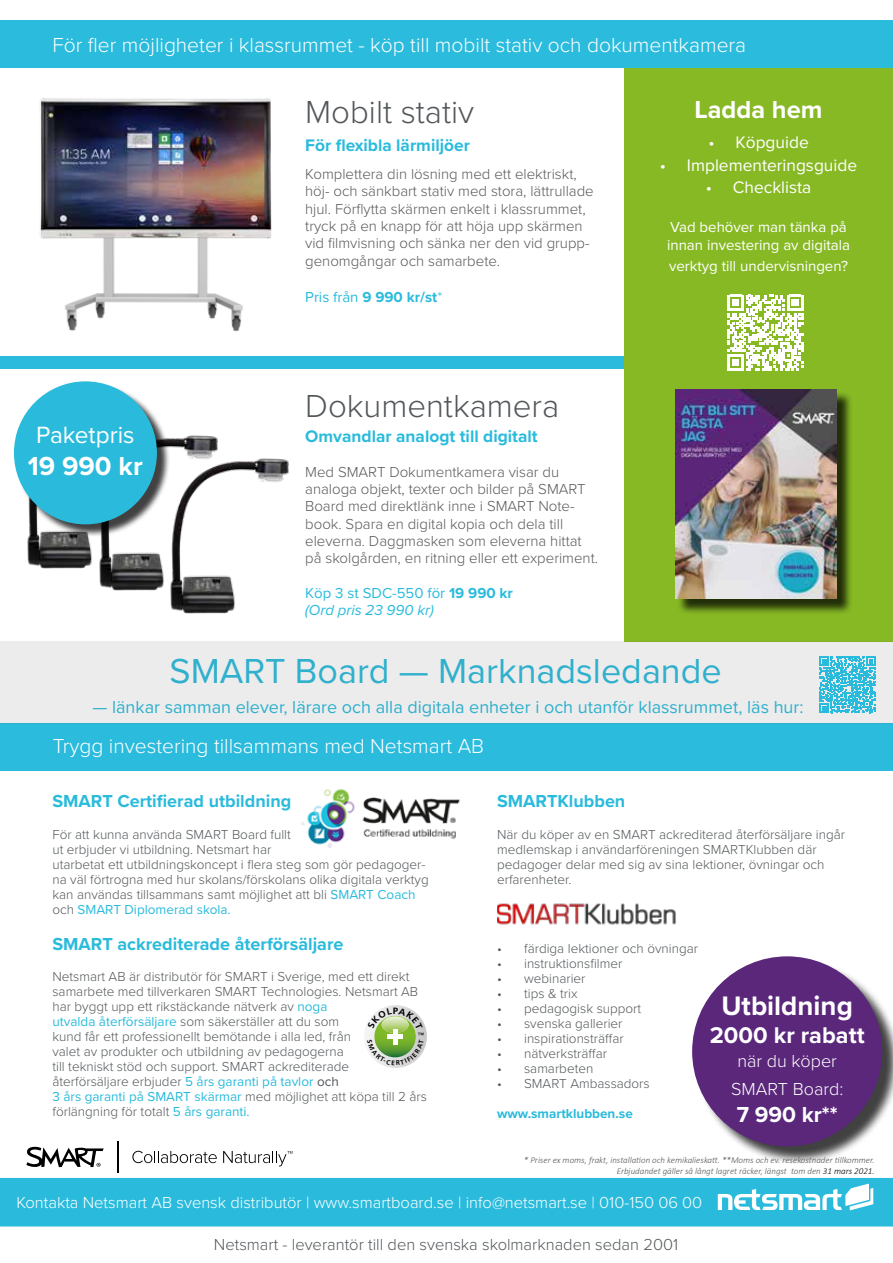
<style>
.page{position:relative;width:893px;height:1263px;background:#fff}
.page>*{position:absolute;margin:0;border:0;box-sizing:border-box;transform-origin:0 0}
.t1{font:36px "Proxima Nova";color:#2abbdc}
.t2{font:300 33px "Proxima Nova";color:#53575a}
.t3{font:700 27.75px "Proxima Nova";color:#fff}
.t4{font:700 27px "Proxima Nova";color:#fff}
.t5{font:700 25.5px "Proxima Nova";color:#fff}
.t6{font:24.45px "Proxima Nova";color:#fff}
.t7{font:700 23.55px "Proxima Nova";color:#fff}
.t8{font:700 22.5px "Proxima Nova";color:#fff}
.t9{font:300 21px "Proxima Nova";color:#fff}
.t10{font:18px "Proxima Nova";color:#2abbdc}
.t11{font:700 18px "Proxima Nova";color:#2abbdc}
.t12{font:300 18px/28.2px "Proxima Nova";color:#fff;text-align:center}
.t13{font:700 17.4px "Proxima Nova";color:#2abbdc}
.t14{font:17.4px "Proxima Nova";color:#fff}
.t15{font:300 16.5px "Proxima Nova";color:#fff}
.t16{font:300 16.5px "Proxima Nova";color:#53575a}
.t17{font:300 15px/17.4px "Proxima Nova";color:#5b585b}
.t18{font:15px/18px "Proxima Nova";color:#fff}
.t19{font:15px/17.4px "Proxima Nova";color:#2abbdc}
.t20{font:700 15px "Proxima Nova";color:#2abbdc}
.t21{font:300 13.5px/15px "Proxima Nova";color:#53575a}
.t22{font:700 13.5px "Proxima Nova";color:#2abbdc}
.t23{font:italic 300 9px/10.8px "Calibri";color:#53575a;text-align:right}
.t24{font:6.15px "Frutiger";color:#000}
.s1{font-weight:400}
.s2{font-weight:300}
.s3{font-weight:700}
.s4{font-style:italic}
.s5{font-weight:400;color:#2abbdc}
.s6{color:#000}
</style>
<div class="page">
<div style="left:0;top:356px;width:643px;height:13px;background:#2abbdd"></div>
<div style="left:624px;top:68px;width:269px;height:574px;background:#87b925"></div>
<div style="left:695px;top:959px;width:198px;height:206px;background:#000;opacity:.75"></div>
<div style="left:693px;top:957px;width:188px;height:188px;background:#5a277a;border-radius:50%"></div>
<div style="left:0;top:723px;width:893px;height:47px;background:#2abbdd"></div>
<img style="left:497px;top:903px;width:179px;height:22px">
<img style="left:301px;top:789px;width:159px;height:59px">
<svg style="left:132px;top:1151px;width:85px;height:12px"></svg>
<hr style="left:117px;top:1141px;width:1px;height:32px;background:#000">
<svg style="left:26px;top:1146px;width:78px;height:22px"></svg>
<svg style="left:223px;top:1151px;width:69px;height:15px"></svg>
<div style="left:0;top:21px;width:893px;height:47px;background:#2abbdd"></div>
<div style="left:0;top:1178px;width:893px;height:48px;background:#2abbdc"></div>
<img style="left:64px;top:250px;width:179px;height:82px">
<img style="left:40px;top:98px;width:232px;height:152px">
<div style="left:677px;top:391px;width:176px;height:223px;background:#000;opacity:.75"></div>
<img style="left:675px;top:389px;width:162px;height:209px">
<svg style="left:728px;top:295px;width:75px;height:75px"></svg>
<div style="left:0;top:641px;width:893px;height:83px;background:#ececec"></div>
<svg style="left:819px;top:656px;width:57px;height:57px"></svg>
<img style="left:13px;top:436px;width:72px;height:133px">
<img style="left:85px;top:537px;width:70px;height:54px">
<img style="left:155px;top:435px;width:134px;height:179px">
<div style="left:16px;top:383px;width:154px;height:154px;background:#000;opacity:.75"></div>
<div style="left:14px;top:381px;width:143px;height:143px;background:#2abbdc;border-radius:50%"></div>
<svg style="left:366px;top:1005px;width:61px;height:63px"></svg>
<h3 class="t9" style="left:52px;top:29px;width:695px">För fler möjligheter i klassrummet - köp till mobilt stativ och dokumentkamera</h3>
<h3 class="t6" style="left:36px;top:417px;width:100px">Paketpris</h3>
<h3 class="t4" style="left:28px;top:446px;width:117px">19 990 kr</h3>
<h2 class="t2" style="left:305px;top:87px;width:170px">Mobilt stativ</h2>
<p class="t13" style="left:305px;top:132px;width:166px">För flexibla lärmiljöer</p>
<p class="t17" style="left:305px;top:164px;width:290px">Komplettera din lösning med ett elektriskt, höj- och sänkbart stativ med stora, lättrullade hjul. Förflytta skärmen enkelt i klassrummet, tryck på en knapp för att höja upp skärmen vid filmvisning och sänka ner den vid grupp&shy;genomgångar och samarbete.</p>
<p class="t20" style="left:305px;top:285px;width:139px"><span class="s1">Pris från</span> 9 990 kr/st<span class="s2">*</span></p>
<h2 class="t2" style="left:305px;top:381px;width:256px">Dokumentkamera</h2>
<p class="t13" style="left:305px;top:423px;width:234px">Omvandlar analogt till digitalt</p>
<p class="t17" style="left:305px;top:462px;width:294px">Med SMART Dokumentkamera visar du analoga objekt, texter och bilder på SMART Board med direktlänk inne i SMART Note&shy;book. Spara en digital kopia och dela till eleverna. Daggmasken som eleverna hittat på skolgården, en ritning eller ett experiment.</p>
<p class="t19" style="left:305px;top:584px;width:209px">Köp 3 st SDC-550 för <span class="s3">19 990 kr </span><span class="s4">(Ord pris 23 990 kr)</span></p>
<h3 class="t5" style="left:695px;top:91px;width:129px">Ladda hem</h3>
<p class="t14" style="left:708px;top:130px;width:102px">• Köpguide</p>
<p class="t14" style="left:660px;top:152px;width:199px">• Implementeringsguide</p>
<p class="t14" style="left:706px;top:175px;width:107px">• Checklista</p>
<p class="t18" style="left:667px;top:218px;width:184px">Vad behöver man tänka på innan investering av digitala</p>
<p class="t18" style="left:669px;top:256px;width:180px">verktyg till undervisningen?</p>
<h1 class="t1" style="left:170px;top:644px;width:554px">SMART Board — Marknadsledande</h1>
<h3 class="t10" style="left:92px;top:693px;width:713px">— länkar samman elever, lärare och alla digitala enheter i och utanför klassrummet, läs hur:</h3>
<h3 class="t9" style="left:53px;top:730px;width:433px">Trygg investering tillsammans med Netsmart AB</h3>
<h3 class="t11" style="left:52px;top:788px;width:240px">SMART Certifierad utbildning</h3>
<p class="t21" style="left:52px;top:826px;width:378px">För att kunna använda SMART Board fullt<br>ut erbjuder vi utbildning. Netsmart har<br>utarbetat ett utbildningskoncept i flera steg som gör pedagoger&shy;na väl förtrogna med hur skolans/förskolans olika digitala verktyg kan användas tillsammans samt möjlighet att bli <span class="s5">SMART Coach </span>och <span class="s5">SMART Diplomerad skola.</span></p>
<h3 class="t11" style="left:52px;top:931px;width:292px">SMART ackrediterade återförsäljare</h3>
<p class="t21" style="left:52px;top:969px;width:376px">Netsmart AB är distributör för SMART i Sverige, med ett direkt samarbete med tillverkaren SMART Technologies. Netsmart AB har byggt upp ett rikstäckande nätverk av <span class="s5">noga<br>utvalda återförsäljare</span> som säkerställer att du som<br>kund får ett professionellt bemötande i alla led, från<br>valet av produkter och utbildning av pedagogerna<br>till tekniskt stöd och support. SMART ackrediterade återförsäljare erbjuder <span class="s5">5 års garanti på tavlor</span> <span class="s1">och<br></span><span class="s5">3 års garanti på SMART skärmar</span> med möjlighet att köpa till 2 års förlängning för totalt <span class="s5">5 års garanti.</span></p>
<p class="t24" style="left:418px;top:1031px;width:8px">™</p>
<h3 class="t11" style="left:497px;top:788px;width:130px">SMARTKlubben</h3>
<p class="t21" style="left:497px;top:826px;width:349px">När du köper av en SMART ackrediterad återförsäljare ingår medlemskap i användarföreningen SMARTKlubben där pedagoger delar med sig av sina lektioner, övningar och erfarenheter.</p>
<p class="t21" style="left:497px;top:940px;width:202px">• färdiga lektioner och övningar</p>
<p class="t21" style="left:497px;top:955px;width:127px">• instruktionsfilmer</p>
<p class="t21" style="left:497px;top:970px;width:90px">• webinarier</p>
<p class="t21" style="left:497px;top:985px;width:82px">• tips &amp; trix</p>
<p class="t21" style="left:497px;top:1000px;width:146px">• pedagogisk support</p>
<p class="t21" style="left:497px;top:1015px;width:127px">• svenska gallerier</p>
<p class="t21" style="left:497px;top:1030px;width:128px">• inspirationsträffar</p>
<p class="t21" style="left:497px;top:1045px;width:111px">• nätverksträffar</p>
<p class="t21" style="left:497px;top:1060px;width:98px">• samarbeten</p>
<p class="t21" style="left:497px;top:1075px;width:154px">• SMART Ambassadors</p>
<p class="t22" style="left:497px;top:1103px;width:137px">www.smartklubben.se</p>
<h3 class="t3" style="left:721px;top:985px;width:133px">Utbildning</h3>
<h3 class="t7" style="left:710px;top:1018px;width:156px">2000 kr rabatt</h3>
<h3 class="t12" style="left:731px;top:1046px;width:114px">när du köper<br>SMART Board:</h3>
<h3 class="t8" style="left:737px;top:1098px;width:103px">7 990 kr**</h3>
<p class="t23" style="left:524px;top:1154px;width:352px">* Priser ex moms, frakt, installation och kemikalieskatt. **Moms och ev. resekostnader tillkommer.<br>Erbjudandet gäller så långt lagret räcker, längst tom den <span class="s6">31 mars 2021.</span></p>
<p class="t15" style="left:16px;top:1190px;width:687px">Kontakta Netsmart AB svensk distributör | www.smartboard.se | info@netsmart.se | 010-150 06 00</p>
<p class="t16" style="left:214px;top:1232px;width:466px">Netsmart - leverantör till den svenska skolmarknaden sedan 2001</p>
</div>
